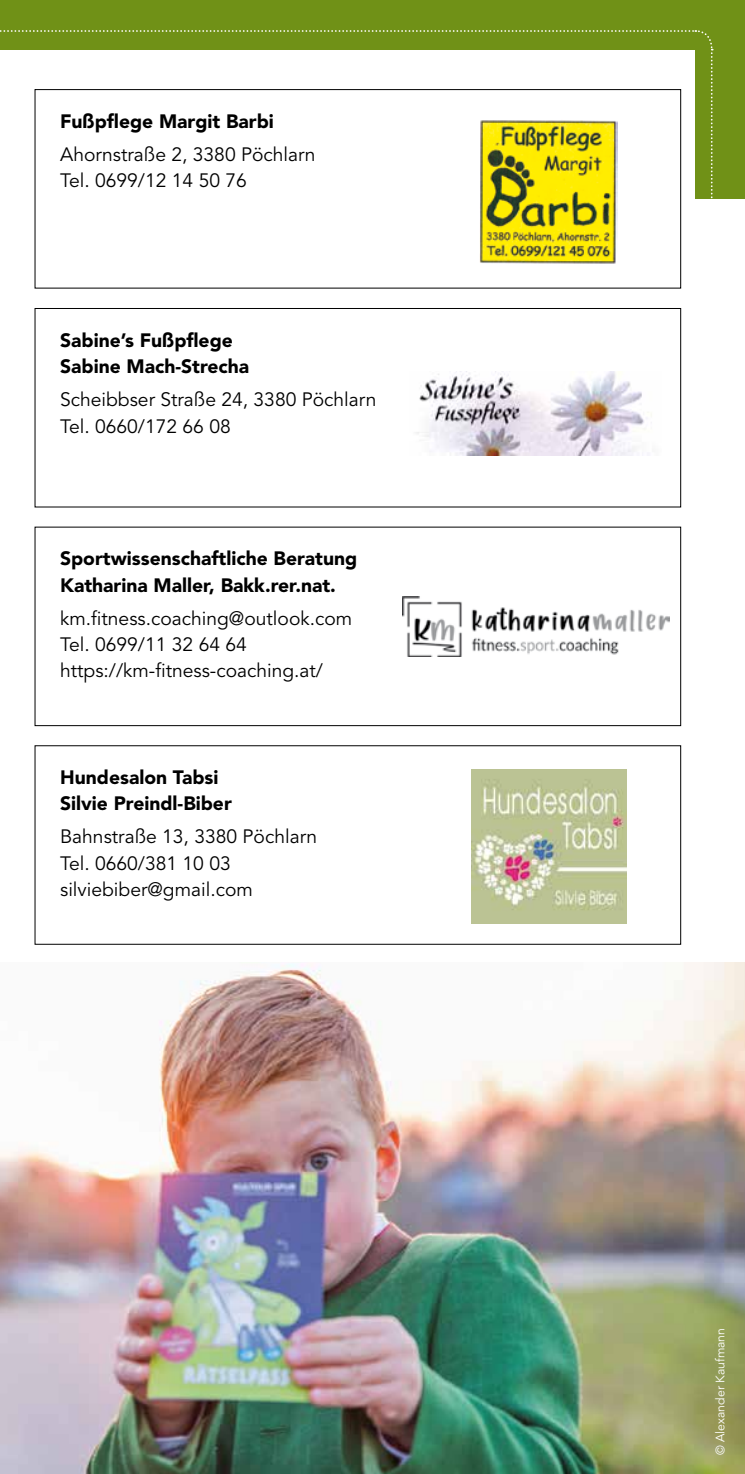
<style>
.page{position:relative;width:745px;height:1474px;background:#fff}
.page>*{position:absolute;margin:0;border:0;box-sizing:border-box;transform-origin:0 0}
.t1{font:19.25px/26.2px "Avenir";color:#000}
.t2{font:900 19.25px/26.2px "Avenir";color:#000}
.t3{font:12.25px "Avenir";color:#fff}
</style>
<div class="page">
<div style="left:0;top:0;width:744px;height:50px;background:#709117"></div>
<div style="left:694px;top:0;width:50px;height:198px;background:#709117"></div>
<svg style="left:0;top:30px;width:713px;height:175px"></svg>
<div style="left:35px;top:89px;width:645px;height:199px;border:1px solid #000"></div>
<img style="left:479px;top:119px;width:138px;height:145px">
<div style="left:35px;top:308px;width:645px;height:199px;border:1px solid #000"></div>
<div style="left:35px;top:527px;width:645px;height:199px;border:1px solid #000"></div>
<img style="left:402px;top:596px;width:266px;height:60px">
<img style="left:416px;top:371px;width:236px;height:85px">
<img style="left:471px;top:769px;width:154px;height:154px">
<img style="left:0;top:962px;width:744px;height:511px">
<p class="t2" style="left:60px;top:108px;width:215px">Fußpflege Margit Barbi</p>
<p class="t1" style="left:60px;top:142px;width:257px">Ahornstraße 2, 3380 Pöchlarn<br>Tel. 0699/12 14 50 76</p>
<p class="t2" style="left:60px;top:327px;width:190px">Sabine’s Fußpflege<br>Sabine Mach-Strecha</p>
<p class="t1" style="left:60px;top:387px;width:317px">Scheibbser Straße 24, 3380 Pöchlarn<br>Tel. 0660/172 66 08</p>
<p class="t2" style="left:60px;top:545px;width:298px">Sportwissenschaftliche Beratung<br>Katharina Maller, Bakk.rer.nat.</p>
<p class="t1" style="left:60px;top:605px;width:293px">km.fitness.coaching@outlook.com<br>Tel. 0699/11 32 64 64 https://km-fitness-coaching.at/</p>
<p class="t2" style="left:60px;top:764px;width:173px">Hundesalon Tabsi<br>Silvie Preindl-Biber</p>
<p class="t1" style="left:60px;top:824px;width:258px">Bahnstraße 13, 3380 Pöchlarn<br>Tel. 0660/381 10 03 silviebiber@gmail.com</p>
<p class="t3" style="left:712px;top:1454px;width:129px;rotate:-90deg">© Alexander Kaufmann</p>
</div>
